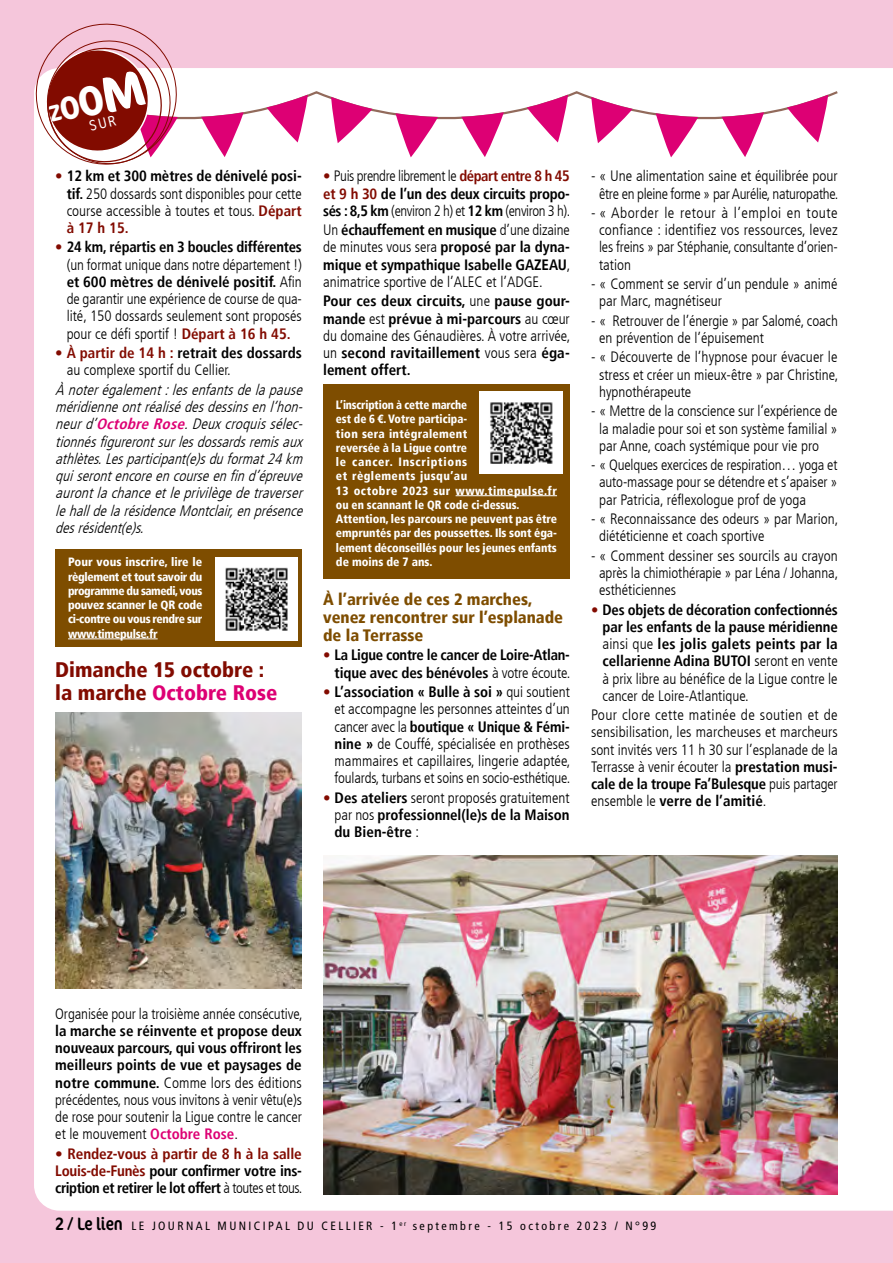
<style>
.page{position:relative;width:893px;height:1263px;background:#f5c6db}
.page>*{position:absolute;margin:0;border:0;box-sizing:border-box;transform-origin:0 0}
.t1{font:900 condensed 21px/22.5px "Frutiger LT";color:#820b00}
.t2{font:900 condensed 16.5px/18px "Frutiger LT";color:#7e4d00}
.t3{font:300 condensed 15px/17.2px "Frutiger LT";color:#000;text-align:justify}
.t4{font:700 condensed 15px/17.2px "Frutiger LT";letter-spacing:-.005em;color:#000;text-align:justify}
.t5{font:italic 300 condensed 15px/17.2px "Frutiger LT";color:#000;text-align:justify}
.t6{font:300 condensed 15px/17.2px "Frutiger LT";letter-spacing:-.02em;color:#000;text-align:center}
.t7{font:900 condensed 12px/14.2px "Frutiger LT";letter-spacing:-.005em;color:#fff;scale:.92 1}
.t8{font:900 condensed 12px/14.2px "Frutiger LT";letter-spacing:-.005em;color:#fff;text-align:justify}
.t9{font:condensed 12px "Frutiger LT";letter-spacing:.2em;color:#000}
.s1{font-weight:900;color:#820b00}
.s2{font-weight:700}
.s3{font-weight:700;color:#820b00}
.s4{font-weight:700;color:#dd0074}
.s5{color:#dd0074}
.s6{font-weight:300}
.s7{color:#820b00}
.s8{font-family:"Cocon Pro";font-size:18px}
</style>
<div class="page">
<div style="left:34px;top:68px;width:858px;height:1143px;background:#fff"></div>
<svg style="left:892px;top:68px;width:1px;height:1143px"></svg>
<img style="left:323px;top:856px;width:515px;height:339px">
<div style="left:55px;top:549px;width:247px;height:98px;background:#7e4d00"></div>
<div style="left:323px;top:384px;width:247px;height:194px;background:#7e4d00"></div>
<hr style="left:68px;top:638px;width:90px;height:1px;background:#fff">
<hr style="left:456px;top:495px;width:101px;height:1px;background:#fff">
<img style="left:215px;top:558px;width:82px;height:82px">
<img style="left:480px;top:391px;width:82px;height:82px">
<img style="left:55px;top:713px;width:247px;height:275px">
<svg style="left:34px;top:23px;width:804px;height:148px"></svg>
<p class="t3" style="left:67px;top:168px;width:237px;text-indent:-11px"><span class="s1">•</span> <span class="s2">12 km et 300 mètres de dénivelé posi&shy;tif.</span> 250 dossards sont disponibles pour cette course accessible à toutes et tous. <span class="s3">Départ à 17 h 15.</span></p>
<p class="t3" style="left:67px;top:239px;width:237px;text-indent:-11px"><span class="s1">•</span> <span class="s2">24 km, répartis en 3 boucles différentes </span>(un format unique dans notre département !) <span class="s2">et 600 mètres de dénivelé positif.</span> Afin de garantir une expérience de course de qua&shy;lité, 150 dossards seulement sont proposés pour ce défi sportif ! <span class="s3">Départ à 16 h 45.</span></p>
<p class="t3" style="left:67px;top:344px;width:237px;text-indent:-11px"><span class="s1">•</span> <span class="s3">À partir de 14 h :</span> <span class="s2">retrait des dossards </span>au complexe sportif du Cellier.</p>
<p class="t5" style="left:55px;top:381px;width:253px">À noterégalement:lesenfantsdelapause méridienneontréalisédesdessinsenl’hon&shy;neurd’<span class="s4">OctobreRose</span>.Deuxcroquissélec&shy;tionnésfigurerontsurlesdossardsremisaux athlètes.Lesparticipant(e)sduformat24km quiserontencoreencourseenfind’épreuve aurontlachanceetleprivilègedetraverser lehalldelarésidenceMontclair,enprésence desrésident(e)s.</p>
<p class="t8" style="left:68px;top:555px;width:136px">Pour vous inscrire, lire le règlement et tout savoir du programme du samedi, vous pouvez scanner le QR code ci-contre ou vous rendre sur www.timepulse.fr</p>
<h1 class="t1" style="left:55px;top:659px;width:224px">Dimanche 15 octobre : la marche <span class="s5">Octobre Rose</span></h1>
<p class="t3" style="left:323px;top:168px;width:249px"><span class="s1">•</span> Puis prendre librement le <span class="s3">départ entre 8 h 45 et 9 h 30</span> <span class="s2">de l’un des deux circuits propo&shy;sés : 8,5 km</span> (environ 2 h) et <span class="s2">12 km</span> (environ 3 h).</p>
<p class="t4" style="left:323px;top:221px;width:249px"><span class="s6">Un</span> échauffement en musique <span class="s6">d’une dizaine de minutes vous sera</span> proposé par la dyna&shy;mique et sympathique Isabelle GAZEAU<span class="s6">, animatrice sportive de l’ALEC et l’ADGE.</span></p>
<p class="t4" style="left:323px;top:293px;width:249px">Pour ces deux circuits, <span class="s6">une</span> pause gour&shy;mande <span class="s6">est</span> prévue à mi-parcours <span class="s6">au cœur du domaine des Génaudières. À votre arrivée, un</span> second ravitaillement <span class="s6">vous sera</span> éga&shy;lement offert.</p>
<p class="t7" style="left:336px;top:398px;width:242px">L’inscription à cette marche<br>est de 6 €. Votre participa-<br>tion sera intégralement<br>reversée à la Ligue contre<br>le cancer. Inscriptions<br>et règlements jusqu’au<br>13 octobre 2023 sur www.timepulse.fr ou en scannant le QR code ci-dessus.<br>Attention, les parcours ne peuvent pas être empruntés par des poussettes. Ils sont éga&shy;lement déconseillés pour les jeunes enfants de moins de 7 ans.</p>
<p class="t2" style="left:323px;top:590px;width:241px">À l’arrivée de ces 2 marches, venez rencontrer sur l’esplanade de la Terrasse</p>
<p class="t4" style="left:323px;top:647px;width:249px;text-align:right"><span class="s1">•</span> La Ligue contre le cancer de Loire-Atlan&shy;tique avec des bénévoles <span class="s6">à votre écoute.</span></p>
<p class="t3" style="left:335px;top:683px;width:237px;text-indent:-11px"><span class="s1">•</span> <span class="s2">L’association « Bulle à soi »</span> qui soutient et accompagne les personnes atteintes d’un cancer avec la <span class="s2">boutique « Unique &amp; Fémi&shy;nine »</span> de Couffé, spécialisée en prothèses mammaires et capillaires, lingerie adaptée, foulards, turbans et soins en socio-esthétique.</p>
<p class="t4" style="left:335px;top:789px;width:237px;text-indent:-11px"><span class="s1">•</span> Des ateliers <span class="s6">seront proposés gratuitement par nos</span> professionnel(le)s de la Maison du Bien-être <span class="s6">:</span></p>
<p class="t6" style="left:591px;top:168px;width:249px">- « Une alimentation saine et équilibrée pour être en pleine forme » par Aurélie, naturopathe.</p>
<p class="t3" style="left:599px;top:204px;width:240px;text-indent:-8px">- « Aborder le retour à l’emploi en toute confiance : identifiez vos ressources, levez les freins » par Stéphanie, consultante d’orien&shy;tation</p>
<p class="t3" style="left:599px;top:275px;width:240px;text-indent:-8px">- « Comment se servir d’un pendule » animé par Marc, magnétiseur</p>
<p class="t3" style="left:599px;top:312px;width:240px;text-indent:-8px">- « Retrouver de l’énergie » par Salomé, coach en prévention de l’épuisement</p>
<p class="t3" style="left:599px;top:349px;width:241px;text-indent:-8px">- « Découverte de l’hypnose pour évacuer le stress et créer un mieux-être » par Christine, hypnothérapeute</p>
<p class="t3" style="left:599px;top:403px;width:240px;text-indent:-8px">- « Mettre de la conscience sur l’expérience de la maladie pour soi et son système familial » par Anne, coach systémique pour vie pro</p>
<p class="t3" style="left:599px;top:456px;width:240px;text-indent:-8px">- « Quelques exercices de respiration… yoga et auto-massage pour se détendre et s’apaiser » par Patricia, réflexologue prof de yoga</p>
<p class="t3" style="left:599px;top:510px;width:241px;text-indent:-8px">- « Reconnaissance des odeurs » par Marion, diététicienne et coach sportive</p>
<p class="t3" style="left:599px;top:547px;width:241px;text-indent:-8px">- « Comment dessiner ses sourcils au crayon après la chimiothérapie » par Léna / Johanna, esthéticiennes</p>
<p class="t4" style="left:602px;top:601px;width:237px;text-indent:-11px"><span class="s1">•</span> Des objets de décoration confectionnés par les enfants de la pause méridienne <span class="s6">ainsi que</span> les jolis galets peints par la cellarienne Adina BUTOI <span class="s6">seront en vente à prix libre au bénéfice de la Ligue contre le cancer de Loire-Atlantique.</span></p>
<p class="t3" style="left:591px;top:706px;width:248px">Pour clore cette matinée de soutien et de sensibilisation, les marcheuses et marcheurs sont invités vers 11 h 30 sur l’esplanade de la Terrasse à venir écouter la <span class="s2">prestation musi&shy;cale de la troupe Fa’Bulesque</span> puis partager ensemble le <span class="s2">verre de l’amitié</span>.</p>
<p class="t3" style="left:55px;top:1005px;width:249px">Organisée pour la troisième année consécutive,</p>
<p class="t3" style="left:55px;top:1022px;width:248px"><span class="s2">la marche se réinvente et propose deux nouveaux parcours, qui vous offriront les meilleurs points de vue et paysages de notre commune.</span> Comme lors des éditions précédentes, nous vous invitons à venir vêtu(e)s de rose pour soutenir la Ligue contre le cancer et le mouvement <span class="s4">Octobre Rose</span>.</p>
<p class="t4" style="left:55px;top:1145px;width:249px"><span class="s1">•</span> <span class="s7">Rendez-vous à partir de 8 h à la salle Louis-de-Funès</span> pour confirmer votre ins&shy;cription et retirer le lot offert <span class="s6">à toutes et tous.</span></p>
<p class="t9" style="left:55px;top:1219px;width:603px"><span class="s8">2 / Le lien</span> LE JOURNAL MUNICIPAL DU CELLIER - 1 <sup>er</sup> septembre - 15 octobre 2023 / N°99</p>
</div>
